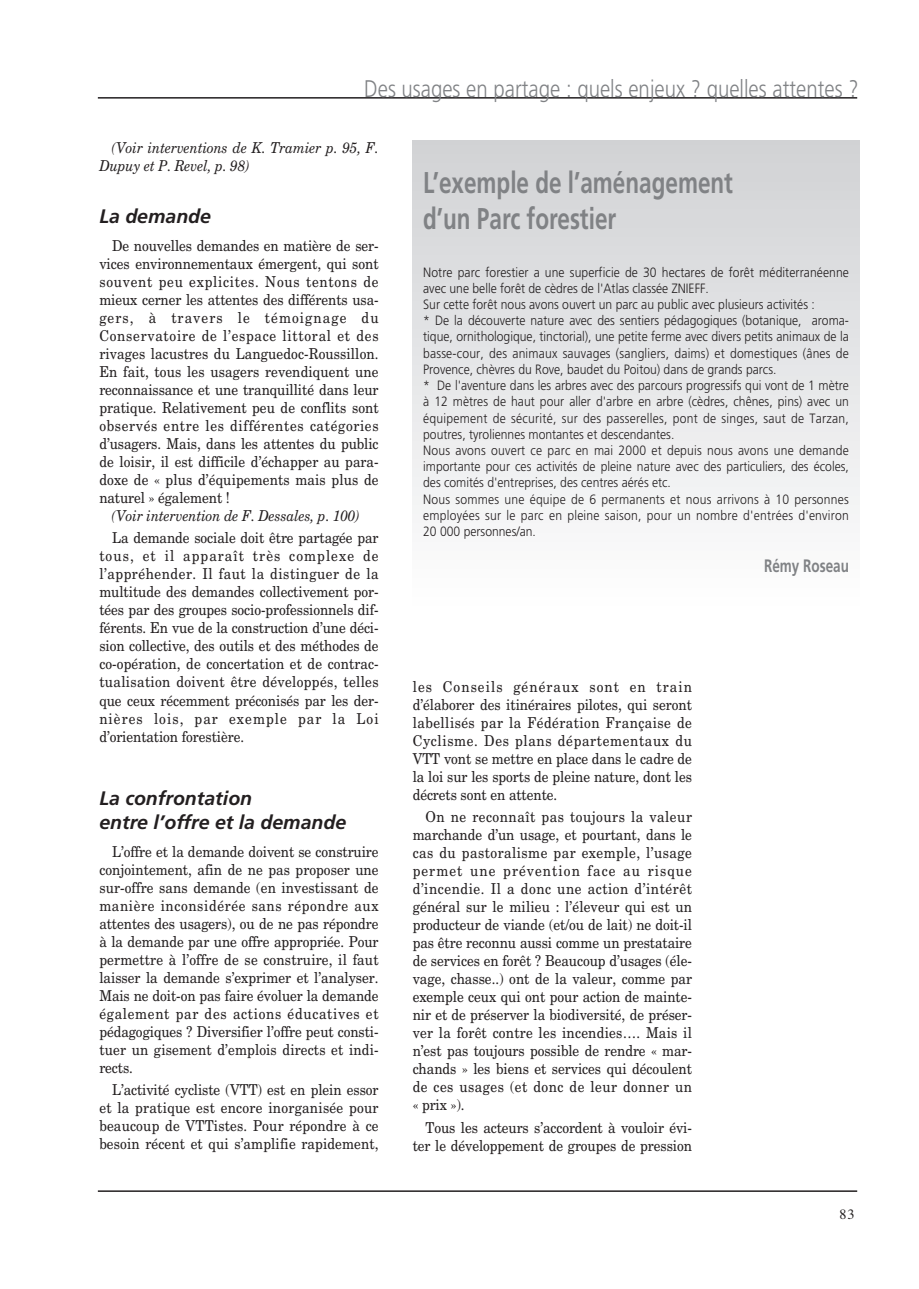
<style>
.page{position:relative;width:919px;height:1289px;background:#fff}
.page>*{position:absolute;margin:0;border:0;box-sizing:border-box;transform-origin:0 0}
.t1{font:700 30px/36px "Frutiger";color:#808285;scale:.75 1}
.t2{font:300 24px "Frutiger";color:#808285;scale:.85 1}
.t3{font:italic 700 19.5px/23.4px "Frutiger";color:#231f20}
.t4{font:700 18px "Frutiger";color:#808285;scale:.75 1}
.t5{font:15px/18px "New Century Schlbk";letter-spacing:-.005em;color:#231f20;text-align:justify;scale:.9 1}
.t6{font:italic 15px/18px "New Century Schlbk";letter-spacing:-.005em;color:#231f20;scale:.9 1}
.t7{font:14.25px "Times";color:#231f20}
.t8{font:300 13.5px/16.2px "Frutiger";color:#231f20;scale:.9 1}
</style>
<div class="page">
<hr style="left:98px;top:1190px;width:759px;height:1px;background:#231f20">
<hr style="left:98px;top:97px;width:759px;height:2px;background:#231f20">
<div style="left:412px;top:140px;width:447px;height:466px;background:linear-gradient(to bottom,#d0d1d4,#fdfdfe)"></div>
<h2 class="t2" style="left:364px;top:75px;width:583px">Des usages en partage : quels enjeux ? quelles attentes ?</h2>
<p class="t6" style="left:99px;top:138px;width:312px;text-indent:13px">(Voir interventions de K. Tramier p. 95, F.<br>Dupuy et P. Revel, p. 98)</p>
<h3 class="t3" style="left:99px;top:204px;width:113px">La demande</h3>
<p class="t5" style="left:99px;top:236px;width:312px;text-indent:13px">De nouvelles demandes en matière de ser&shy;vices environnementaux émergent, qui sont souvent peu explicites. Nous tentons de mieux cerner les attentes des différents usa&shy;gers, à travers le témoignage du Conservatoire de l’espace littoral et des rivages lacustres du Languedoc-Roussillon.<br>En fait, tous les usagers revendiquent une reconnaissance et une tranquillité dans leur pratique. Relativement peu de conflits sont observés entre les différentes catégories d’usagers. Mais, dans les attentes du public de loisir, il est difficile d’échapper au para&shy;doxe de « plus d’équipements mais plus de naturel » également !</p>
<p class="t6" style="left:112px;top:506px;width:277px">(Voir intervention de F. Dessales, p. 100)</p>
<p class="t5" style="left:99px;top:528px;width:312px;text-indent:13px">La demande sociale doit être partagée par tous, et il apparaît très complexe de l’appréhender. Il faut la distinguer de la multitude des demandes collectivement por&shy;tées par des groupes socio-professionnels dif&shy;férents. En vue de la construction d’une déci&shy;sion collective, des outils et des méthodes de co-opération, de concertation et de contrac&shy;tualisation doivent être développés, telles que ceux récemment préconisés par les der&shy;nières lois, par exemple par la Loi d’orientation forestière.</p>
<h3 class="t3" style="left:99px;top:786px;width:248px">La confrontation<br>entre l’offre et la demande</h3>
<p class="t5" style="left:99px;top:842px;width:312px;text-indent:13px">L’offre et la demande doivent se construire conjointement, afin de ne pas proposer une sur-offre sans demande (en investissant de manière inconsidérée sans répondre aux attentes des usagers), ou de ne pas répondre à la demande par une offre appropriée. Pour permettre à l’offre de se construire, il faut laisser la demande s’exprimer et l’analyser.<br>Mais ne doit-on pas faire évoluer la demande également par des actions éducatives et pédagogiques ? Diversifier l’offre peut consti&shy;tuer un gisement d’emplois directs et indi&shy;rects.</p>
<p class="t5" style="left:99px;top:1080px;width:312px;text-indent:13px">L’activité cycliste (VTT) est en plein essor et la pratique est encore inorganisée pour beaucoup de VTTistes. Pour répondre à ce besoin récent et qui s’amplifie rapidement,</p>
<h1 class="t1" style="left:423px;top:164px;width:414px">L’exemple de l’aménagement d’un Parc forestier</h1>
<p class="t8" style="left:423px;top:264px;width:474px">Notre parc forestier a une superficie de 30 hectares de forêt méditerranéenne avec une belle forêt de cèdres de l'Atlas classée ZNIEFF.<br>Sur cette forêt nous avons ouvert un parc au public avec plusieurs activités :<br>* De la découverte nature avec des sentiers pédagogiques (botanique, aroma&shy;tique, ornithologique, tinctorial), une petite ferme avec divers petits animaux de la basse-cour, des animaux sauvages (sangliers, daims) et domestiques (ânes de Provence, chèvres du Rove, baudet du Poitou) dans de grands parcs.<br>* De l'aventure dans les arbres avec des parcours progressifs qui vont de 1 mètre à 12 mètres de haut pour aller d'arbre en arbre (cèdres, chênes, pins) avec un équipement de sécurité, sur des passerelles, pont de singes, saut de Tarzan, poutres, tyroliennes montantes et descendantes.<br>Nous avons ouvert ce parc en mai 2000 et depuis nous avons une demande importante pour ces activités de pleine nature avec des particuliers, des écoles, des comités d'entreprises, des centres aérés etc.<br>Nous sommes une équipe de 6 permanents et nous arrivons à 10 personnes employées sur le parc en pleine saison, pour un nombre d'entrées d'environ 20 000 personnes/an.</p>
<p class="t4" style="left:764px;top:555px;width:115px">Rémy Roseau</p>
<p class="t5" style="left:412px;top:677px;width:312px">les Conseils généraux sont en train d’élaborer des itinéraires pilotes, qui seront labellisés par la Fédération Française de Cyclisme. Des plans départementaux du VTT vont se mettre en place dans le cadre de la loi sur les sports de pleine nature, dont les décrets sont en attente.</p>
<p class="t5" style="left:412px;top:807px;width:312px;text-indent:13px">On ne reconnaît pas toujours la valeur marchande d’un usage, et pourtant, dans le cas du pastoralisme par exemple, l’usage permet une prévention face au risque d’incendie. Il a donc une action d’intérêt général sur le milieu : l’éleveur qui est un producteur de viande (et/ou de lait) ne doit-il pas être reconnu aussi comme un prestataire de services en forêt ? Beaucoup d’usages (éle&shy;vage, chasse..) ont de la valeur, comme par exemple ceux qui ont pour action de mainte&shy;nir et de préserver la biodiversité, de préser&shy;ver la forêt contre les incendies…. Mais il n’est pas toujours possible de rendre « mar&shy;chands » les biens et services qui découlent de ces usages (et donc de leur donner un « prix »).</p>
<p class="t5" style="left:412px;top:1117px;width:312px;text-align:right">Tous les acteurs s’accordent à vouloir évi&shy;ter le développement de groupes de pression</p>
<p class="t7" style="left:839px;top:1200px;width:17px">83</p>
</div>
